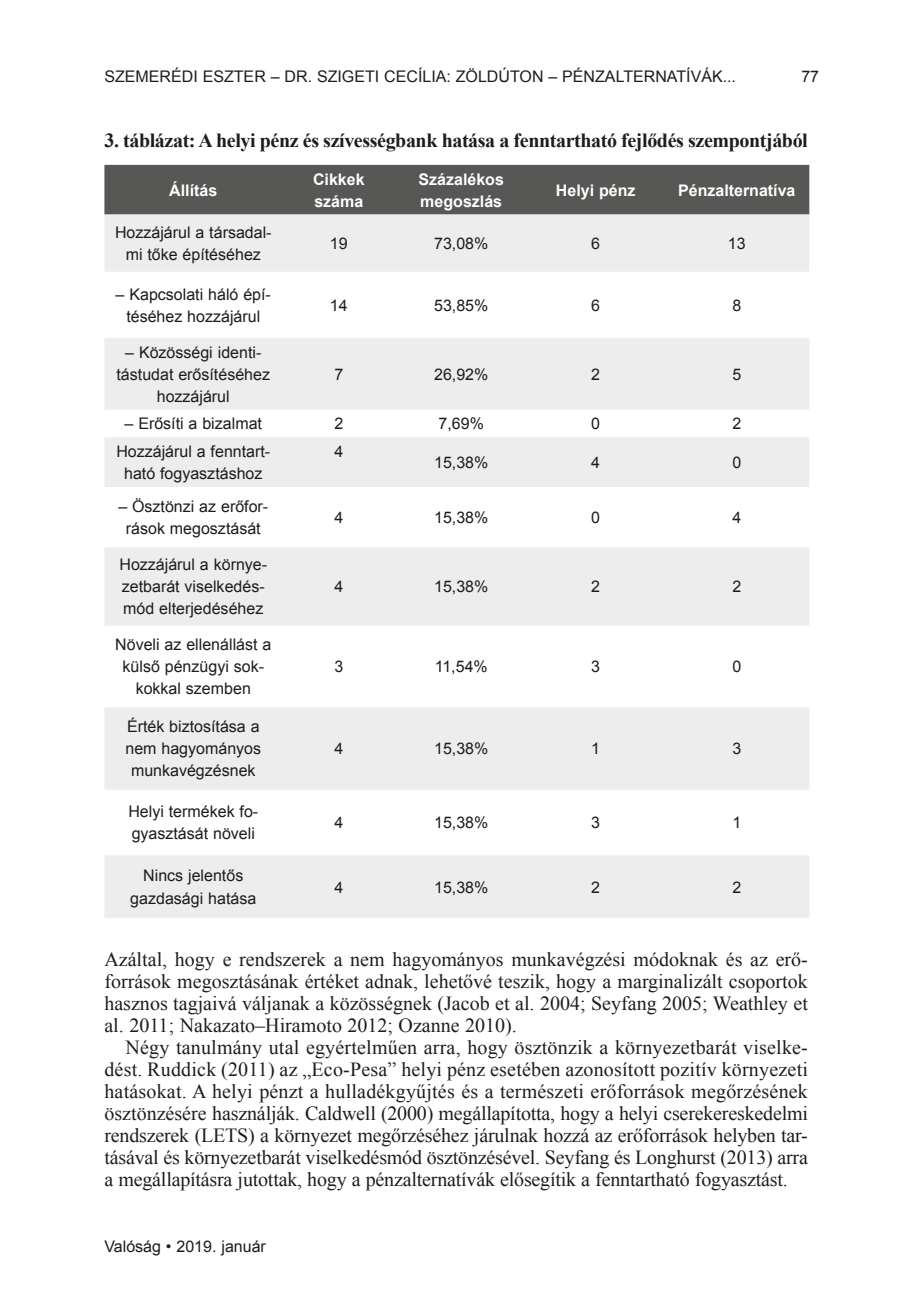
<style>
.page{position:relative;width:918px;height:1315px;background:#fff}
.page>*{position:absolute;margin:0;border:0;box-sizing:border-box;transform-origin:0 0}
.Szöveg{font:20px/22px "Times New Roman";letter-spacing:-.01em;color:#1d1d1b;text-align:justify}
.Képaláírás{font:700 20px "Times New Roman";letter-spacing:-.02em;color:#1d1d1b}
.Táblázat_szöveg{font:16px/22px "Arial";color:#1d1d1b;text-align:center}
.Táblázat_szöveg-2{font:700 16px/22px "Arial";color:#fff}
</style>
<div class="page">
<div style="left:104px;top:165px;width:705px;height:49px;background:#575756"></div>
<svg style="left:104px;top:214px;width:705px;height:703px;fill:#ededed"></svg>
<p class="Táblázat_szöveg" style="left:104px;top:66px;width:633px">SZEMERÉDI ESZTER – DR. SZIGETI CECÍLIA: ZÖLDÚTON – PÉNZALTERNATÍVÁK...</p>
<p class="Táblázat_szöveg" style="left:801px;top:66px;width:19px">77</p>
<p class="Képaláírás" style="left:104px;top:126px;width:704px">3. táblázat: A helyi pénz és szívességbank hatása a fenntartható fejlődés szempontjából</p>
<p class="Táblázat_szöveg-2" style="left:169px;top:179px;width:50px">Állítás</p>
<p class="Táblázat_szöveg-2" style="left:313px;top:168px;width:53px">Cikkek</p>
<p class="Táblázat_szöveg-2" style="left:314px;top:190px;width:50px">száma</p>
<p class="Táblázat_szöveg-2" style="left:418px;top:168px;width:87px">Százalékos megoszlás</p>
<p class="Táblázat_szöveg-2" style="left:556px;top:179px;width:81px">Helyi pénz</p>
<p class="Táblázat_szöveg-2" style="left:678px;top:179px;width:119px">Pénzalternatíva</p>
<p class="Táblázat_szöveg" style="left:115px;top:221px;width:158px">Hozzájárul a társadal&shy;mi tőke építéséhez</p>
<p class="Táblázat_szöveg" style="left:330px;top:232px;width:19px">19</p>
<p class="Táblázat_szöveg" style="left:434px;top:232px;width:56px">73,08%</p>
<p class="Táblázat_szöveg" style="left:591px;top:232px;width:10px">6</p>
<p class="Táblázat_szöveg" style="left:727px;top:232px;width:19px">13</p>
<p class="Táblázat_szöveg" style="left:116px;top:283px;width:157px">– Kapcsolati háló épí&shy;téséhez hozzájárul</p>
<p class="Táblázat_szöveg" style="left:330px;top:294px;width:19px">14</p>
<p class="Táblázat_szöveg" style="left:434px;top:294px;width:56px">53,85%</p>
<p class="Táblázat_szöveg" style="left:591px;top:294px;width:10px">6</p>
<p class="Táblázat_szöveg" style="left:732px;top:294px;width:10px">8</p>
<p class="Táblázat_szöveg" style="left:116px;top:341px;width:155px">– Közösségi identi&shy;tástudat erősítéséhez hozzájárul</p>
<p class="Táblázat_szöveg" style="left:334px;top:363px;width:10px">7</p>
<p class="Táblázat_szöveg" style="left:434px;top:363px;width:56px">26,92%</p>
<p class="Táblázat_szöveg" style="left:591px;top:363px;width:10px">2</p>
<p class="Táblázat_szöveg" style="left:732px;top:363px;width:10px">5</p>
<p class="Táblázat_szöveg" style="left:124px;top:413px;width:139px">– Erősíti a bizalmat</p>
<p class="Táblázat_szöveg" style="left:334px;top:413px;width:10px">2</p>
<p class="Táblázat_szöveg" style="left:438px;top:413px;width:47px">7,69%</p>
<p class="Táblázat_szöveg" style="left:591px;top:413px;width:10px">0</p>
<p class="Táblázat_szöveg" style="left:732px;top:413px;width:10px">2</p>
<p class="Táblázat_szöveg" style="left:116px;top:440px;width:155px">Hozzájárul a fenntart&shy;ható fogyasztáshoz</p>
<p class="Táblázat_szöveg" style="left:334px;top:440px;width:10px">4</p>
<p class="Táblázat_szöveg" style="left:434px;top:451px;width:56px">15,38%</p>
<p class="Táblázat_szöveg" style="left:591px;top:451px;width:10px">4</p>
<p class="Táblázat_szöveg" style="left:732px;top:451px;width:10px">0</p>
<p class="Táblázat_szöveg" style="left:118px;top:495px;width:151px">– Ösztönzi az erőfor&shy;rások megosztását</p>
<p class="Táblázat_szöveg" style="left:119px;top:554px;width:149px;text-align:left">Hozzájárul a környe&shy;zetbarát viselkedés&shy;mód elterjedéséhez</p>
<p class="Táblázat_szöveg" style="left:115px;top:634px;width:158px">Növeli az ellenállást a külső pénzügyi sok&shy;kokkal szemben</p>
<p class="Táblázat_szöveg" style="left:125px;top:715px;width:137px">Érték biztosítása a nem hagyományos munkavégzésnek</p>
<p class="Táblázat_szöveg" style="left:334px;top:506px;width:10px">4</p>
<p class="Táblázat_szöveg" style="left:434px;top:506px;width:56px">15,38%</p>
<p class="Táblázat_szöveg" style="left:591px;top:506px;width:10px">0</p>
<p class="Táblázat_szöveg" style="left:732px;top:506px;width:10px">4</p>
<p class="Táblázat_szöveg" style="left:334px;top:576px;width:10px">4</p>
<p class="Táblázat_szöveg" style="left:434px;top:576px;width:56px">15,38%</p>
<p class="Táblázat_szöveg" style="left:591px;top:576px;width:10px">2</p>
<p class="Táblázat_szöveg" style="left:732px;top:576px;width:10px">2</p>
<p class="Táblázat_szöveg" style="left:334px;top:656px;width:10px">3</p>
<p class="Táblázat_szöveg" style="left:434px;top:656px;width:55px">11,54%</p>
<p class="Táblázat_szöveg" style="left:591px;top:656px;width:10px">3</p>
<p class="Táblázat_szöveg" style="left:732px;top:656px;width:10px">0</p>
<p class="Táblázat_szöveg" style="left:334px;top:737px;width:10px">4</p>
<p class="Táblázat_szöveg" style="left:434px;top:737px;width:56px">15,38%</p>
<p class="Táblázat_szöveg" style="left:591px;top:737px;width:10px">1</p>
<p class="Táblázat_szöveg" style="left:732px;top:737px;width:10px">3</p>
<p class="Táblázat_szöveg" style="left:128px;top:800px;width:131px;text-align:left">Helyi termékek fo&shy;gyasztását növeli</p>
<p class="Táblázat_szöveg" style="left:334px;top:811px;width:10px">4</p>
<p class="Táblázat_szöveg" style="left:434px;top:811px;width:56px">15,38%</p>
<p class="Táblázat_szöveg" style="left:591px;top:811px;width:10px">3</p>
<p class="Táblázat_szöveg" style="left:732px;top:811px;width:10px">1</p>
<p class="Táblázat_szöveg" style="left:143px;top:865px;width:102px">Nincs jelentős</p>
<p class="Táblázat_szöveg" style="left:130px;top:887px;width:127px">gazdasági hatása</p>
<p class="Táblázat_szöveg" style="left:334px;top:876px;width:10px">4</p>
<p class="Táblázat_szöveg" style="left:434px;top:876px;width:56px">15,38%</p>
<p class="Táblázat_szöveg" style="left:591px;top:876px;width:10px">2</p>
<p class="Táblázat_szöveg" style="left:732px;top:876px;width:10px">2</p>
<p class="Szöveg" style="left:104px;top:947px;width:705px">Azáltal, hogy e rendszerek a nem hagyományos munkavégzési módoknak és az erő&shy;források megosztásának értéket adnak, lehetővé teszik, hogy a marginalizált csoportok hasznos tagjaivá váljanak a közösségnek (Jacob et al. 2004; Seyfang 2005; Weathley et al. 2011; Nakazato–Hiramoto 2012; Ozanne 2010).</p>
<p class="Szöveg" style="left:104px;top:1035px;width:705px;text-indent:21px">Négy tanulmány utal egyértelműen arra, hogy ösztönzik a környezetbarát viselke&shy;dést. Ruddick (2011) az „Eco-Pesa” helyi pénz esetében azonosított pozitív környezeti hatásokat. A helyi pénzt a hulladékgyűjtés és a természeti erőforrások megőrzésének ösztönzésére használják. Caldwell (2000) megállapította, hogy a helyi cserekereskedelmi rendszerek (LETS) a környezet megőrzéséhez járulnak hozzá az erőforrások helyben tar&shy;tásával és környezetbarát viselkedésmód ösztönzésével. Seyfang és Longhurst (2013) arra a megállapításra jutottak, hogy a pénzalternatívák elősegítik a fenntartható fogyasztást.</p>
<p class="Táblázat_szöveg" style="left:104px;top:1234px;width:163px">Valóság • 2019. január</p>
</div>
